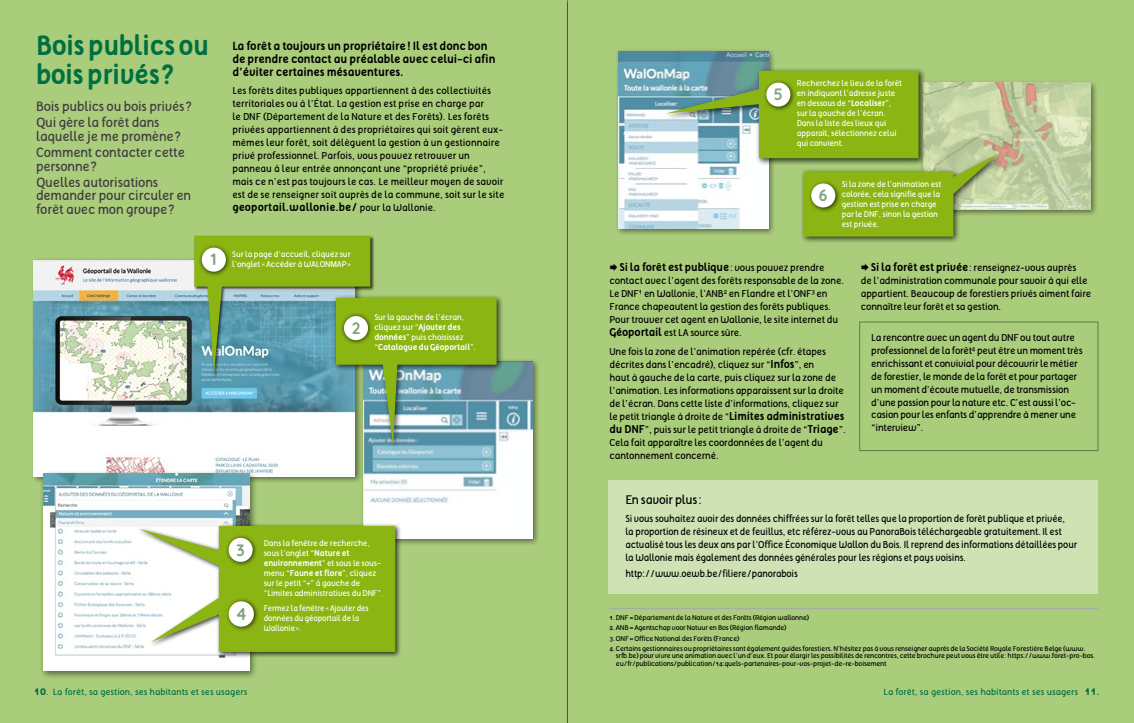
<style>
.page{position:relative;width:1134px;height:723px;background:#aacd7b}
.page>*{position:absolute;margin:0;border:0;box-sizing:border-box;transform-origin:0 0}
.t1{font:700 27px/29px "Tellural";letter-spacing:-.025em;color:#007042;scale:.96 1}
.t2{font:700 17.3px "Quicksand";color:#81a181;scale:.96 1}
.t3{font:700 16.5px "Quicksand";color:#81a181;scale:.96 1}
.t4{font:13.5px/16.3px "Tellural";letter-spacing:-.015em;color:#3e3d40}
.t5{font:12.5px "Tellural";letter-spacing:-.025em;color:#000}
.t6{font:700 11.5px/13px "Tellural";letter-spacing:-.015em;color:#000}
.t7{font:700 11px "Tellural";color:#000}
.t8{font:10px/13px "Tellural";letter-spacing:-.015em;color:#000}
.t9{font:10px/13px "Tellural";letter-spacing:-.015em;color:#000;scale:.93 1}
.t10{font:9px "Tellural";color:#007042}
.t11{font:8.4px/9.9px "Tellural";letter-spacing:-.015em;color:#fff}
.t12{font:8.4px/9.9px "Tellural";letter-spacing:-.015em;color:#fff;scale:.93 1}
.t13{font:7px/7.4px "Tellural";letter-spacing:-.025em;color:#000}
.s1{font-weight:400;font-size:10px}
.s2{font-weight:700}
.s3{font-weight:700;font-size:11px}
.s4{font-weight:700;font-size:10px}
</style>
<div class="page">
<div style="left:615px;top:47px;width:161px;height:189px;background:#000;opacity:.5"></div>
<img style="left:619px;top:51px;width:149px;height:177px">
<div style="left:920px;top:79px;width:179px;height:138px;background:#000;opacity:.5"></div>
<img style="left:997px;top:83px;width:94px;height:126px">
<div style="left:30px;top:257px;width:332px;height:227px;background:#000;opacity:.5"></div>
<img style="left:34px;top:260px;width:321px;height:216px">
<div style="left:360px;top:358px;width:180px;height:189px;background:#000;opacity:.5"></div>
<img style="left:363px;top:362px;width:169px;height:177px">
<div style="left:333px;top:295px;width:171px;height:157px;background:#000;opacity:.75"></div>
<svg style="left:194px;top:236px;width:303px;height:208px;background:#8ab47f"></svg>
<div style="left:340px;top:312px;width:34px;height:34px;background:#000;opacity:.75"></div>
<div style="left:344px;top:316px;width:24px;height:24px;background:#fff;border-radius:50%"></div>
<div style="left:39px;top:469px;width:220px;height:210px;background:#000;opacity:.5"></div>
<img style="left:43px;top:473px;width:206px;height:198px">
<div style="left:663px;top:67px;width:263px;height:98px;background:#000;opacity:.75"></div>
<div style="left:801px;top:152px;width:203px;height:92px;background:#000;opacity:.75"></div>
<svg style="left:666px;top:71px;width:331px;height:166px;background:#a2c16d"></svg>
<div style="left:807px;top:179px;width:34px;height:34px;background:#000;opacity:.75"></div>
<div style="left:811px;top:183px;width:24px;height:24px;background:#fff;border-radius:50%"></div>
<div style="left:859px;top:322px;width:239px;height:129px;border:1px solid #577e43"></div>
<div style="left:608px;top:480px;width:490px;height:114px;background:#cee2b4"></div>
<div style="left:137px;top:524px;width:265px;height:135px;background:#000;opacity:.75"></div>
<svg style="left:139px;top:526px;width:256px;height:126px;background:#aac856"></svg>
<div style="left:224px;top:534px;width:34px;height:34px;background:#000;opacity:.75"></div>
<div style="left:229px;top:538px;width:24px;height:24px;background:#fff;border-radius:50%"></div>
<div style="left:225px;top:598px;width:34px;height:34px;background:#000;opacity:.75"></div>
<div style="left:229px;top:601px;width:25px;height:26px;background:#fff;border-radius:50%"></div>
<hr style="left:609px;top:608px;width:489px;height:1px;background:#a7a8aa">
<hr style="left:567px;top:0;width:1px;height:723px;background:#a7a8aa">
<h1 class="t1" style="left:36px;top:31px;width:182px">Bois publics ou bois privés?</h1>
<h3 class="t4" style="left:36px;top:98px;width:157px">Bois publics ou bois privés?<br>Qui gère la forêt dans</h3>
<h3 class="t4" style="left:36px;top:128px;width:151px">laquelle je me promène?<br>Comment contacter cette</h3>
<h3 class="t4" style="left:36px;top:158px;width:124px">personne?<br>Quelles autorisations</h3>
<h3 class="t4" style="left:36px;top:189px;width:157px;line-height:13.5px">demander pour circuler en forêt avec mon groupe?</h3>
<p class="t6" style="left:232px;top:39px;width:265px">La forêt a toujours un propriétaire! Il est donc bon de prendre contact au préalable avec celui-ci afin d’éviter certaines mésaventures.</p>
<p class="t8" style="left:232px;top:84px;width:274px">Les forêts dites publiques appartiennent à des collectivités territoriales ou à l’État. La gestion est prise en charge par<br>le DNF (Département de la Nature et des Forêts). Les forêts privées appartiennent à des propriétaires qui soit gèrent eux&shy;mêmes leur forêt, soit délèguent la gestion à un gestionnaire privé professionnel. Parfois, vous pouvez retrouver un panneau à leur entrée annonçant une “propriété privée”, mais ce n’est pas toujours le cas. Le meilleur moyen de savoir est de se renseigner soit auprès de la commune, soit sur le site</p>
<p class="t7" style="left:232px;top:201px;width:205px">geoportail.wallonie.be/ <span class="s1">pour la Wallonie.</span></p>
<p class="t11" style="left:211px;top:249px;width:141px;text-align:right">Sur la page d’accueil, cliquez sur<br><sup>1</sup> l’onglet «Accéder à WALONMAP»</p>
<h3 class="t3" style="left:352px;top:315px;width:10px">2</h3>
<p class="t11" style="left:374px;top:312px;width:103px">Sur la gauche de l’écran, cliquez sur “<span class="s2">Ajouter des données</span>” puis choisissez “<span class="s2">Catalogue du Géoportail</span>”.</p>
<h3 class="t3" style="left:774px;top:82px;width:11px">5</h3>
<p class="t11" style="left:797px;top:79px;width:107px">Recherchez le lieu de la forêt en indiquant l’adresse juste en dessous de “<span class="s2">Localiser</span>”, sur la gauche de l’écran.<br>Dans la liste des lieux qui apparaît, sélectionnez celui qui convient.</p>
<h3 class="t3" style="left:819px;top:182px;width:11px">6</h3>
<p class="t11" style="left:842px;top:179px;width:101px">Si la zone de l’animation est colorée, cela signifie que la gestion est prise en charge par le DNF, sinon la gestion est privée.</p>
<p class="t7" style="left:619px;top:261px;width:206px">Si la forêt est publique<span class="s1">: vous pouvez prendre</span></p>
<p class="t8" style="left:609px;top:274px;width:236px">contact avec l’agent des forêts responsable de la zone.<br>Le DNF<sup>1</sup> en Wallonie, l’ANB<sup>2</sup> en Flandre et l’ONF<sup>3</sup> en France chapeautent la gestion des forêts publiques.<br>Pour trouver cet agent en Wallonie, le site internet du <span class="s3">Géoportail</span> est LA source sûre.</p>
<p class="t8" style="left:609px;top:345px;width:238px">Une fois la zone de l’animation repérée (cfr. étapes décrites dans l’encadré), cliquez sur “<span class="s3">Infos</span>”, en<br>haut à gauche de la carte, puis cliquez sur la zone de l’animation. Les informations apparaissent sur la droite de l’écran. Dans cette liste d’informations, cliquez sur le petit triangle à droite de “<span class="s3">Limites administratives du DNF</span>”, puis sur le petit triangle à droite de “<span class="s3">Triage</span>”.<br>Cela fait apparaître les coordonnées de l’agent du cantonnement concerné.</p>
<p class="t8" style="left:861px;top:261px;width:232px;text-indent:10px"><span class="s3">Si la forêt est privée</span>: renseignez-vous auprès<br>de l’administration communale pour savoir à qui elle appartient. Beaucoup de forestiers privés aiment faire connaître leur forêt et sa gestion.</p>
<p class="t8" style="left:871px;top:331px;width:213px">La rencontre avec un agent du DNF ou tout autre professionnel de la forêt<sup>4</sup> peut être un moment très enrichissant et convivial pour découvrir le métier de forestier, le monde de la forêt et pour partager un moment d’écoute mutuelle, de transmission d’une passion pour la nature etc. C’est aussi l’oc&shy;casion pour les enfants d’apprendre à mener une “interview”.</p>
<h3 class="t3" style="left:236px;top:537px;width:10px">3</h3>
<h2 class="t2" style="left:235px;top:600px;width:14px">4</h2>
<p class="t5" style="left:625px;top:493px;width:78px">En savoir plus:</p>
<p class="t9" style="left:625px;top:512px;width:487px">Si vous souhaitez avoir des données chiffrées sur la forêt telles que la proportion de forêt publique et privée,<br>la proportion de résineux et de feuillus, etc référez-vous au PanoraBois téléchargeable gratuitement. Il est actualisé tous les deux ans par l’Office Économique Wallon du Bois. Il reprend des informations détaillées pour la Wallonie mais également des données générales pour les régions et pays voisins.</p>
<p class="t9" style="left:625px;top:567px;width:187px">http://www.oewb.be/filiere/panorabois</p>
<p class="t11" style="left:264px;top:538px;width:121px">Dans la fenêtre de recherche, sous l’onglet “<span class="s2">Nature et environnement</span>” et sous le sous&shy;menu “<span class="s2">Faune et flore</span>”, cliquez sur le petit “+” à gauche de “Limites administratives du DNF”.</p>
<p class="t12" style="left:264px;top:604px;width:114px">Fermez la fenêtre «Ajouter des données du géoportail de la<br>Wallonie».</p>
<p class="t13" style="left:609px;top:614px;width:201px">1. DNF = Département de la Nature et des Forêts (Région wallonne)</p>
<p class="t13" style="left:609px;top:624px;width:179px">2. ANB = Agentschap voor Natuur en Bos (Région flamande)</p>
<p class="t13" style="left:609px;top:634px;width:131px">3. ONF = Office National des Forêts (France)</p>
<p class="t13" style="left:616px;top:645px;width:481px;text-indent:-6px">4. Certains gestionnaires ou propriétaires sont également guides forestiers. N’hésitez pas à vous renseigner auprès de la Société Royale Forestière Belge (www. srfb.be) pour vivre une animation avec l’un d’eux. Et pour élargir les possibilités de rencontres, cette brochure peut vous être utile: https://www.foret-pro-bos. eu/fr/publications/publication/14:quels-partenaires-pour-vos-projet-de-re-boisement</p>
<p class="t10" style="left:34px;top:686px;width:215px"><span class="s3">10</span>. La forêt, sa gestion, ses habitants et ses usagers</p>
<p class="t10" style="left:884px;top:686px;width:218px">La forêt, sa gestion, ses habitants et ses usagers <span class="s3">11</span><span class="s4">.</span></p>
</div>
